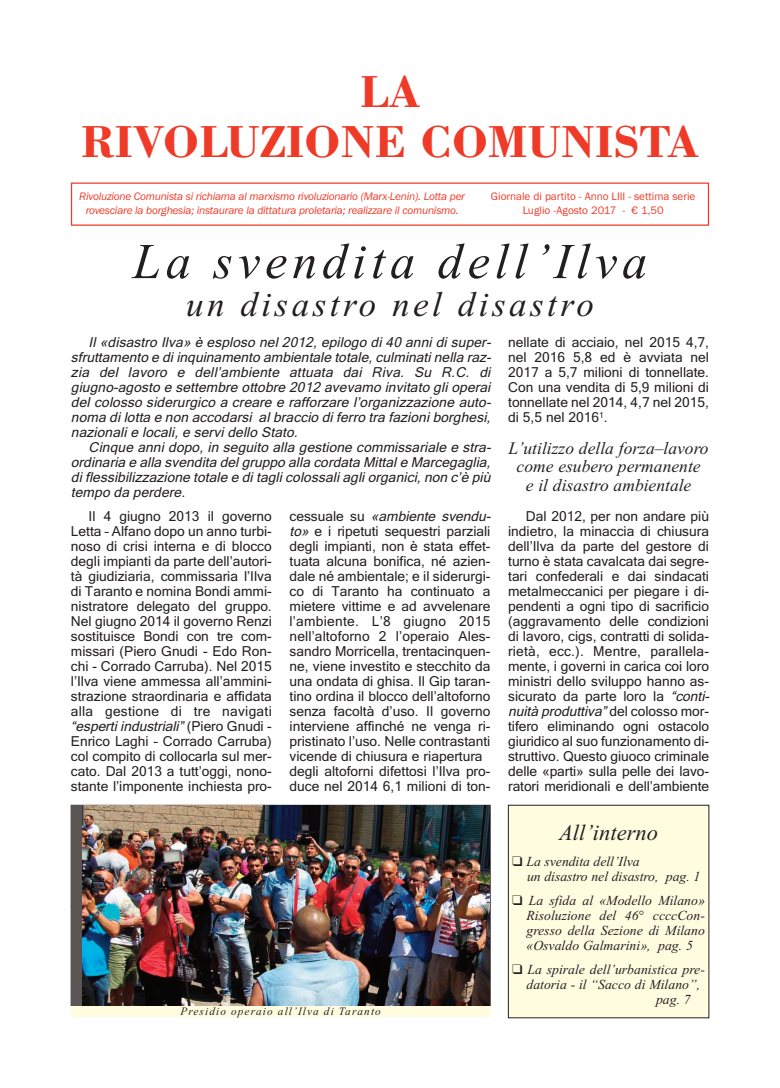
<style>
.page{position:relative;width:780px;height:1088px;background:#fff}
.page>*{position:absolute;margin:0;border:0;box-sizing:border-box;transform-origin:0 0}
.t1{font:italic 50px "Times New Roman";letter-spacing:.1em;color:#231f20}
.t2{font:700 47.5px/50px "Bodoni BT";color:#ef3a27;text-align:center}
.t3{font:italic 35px "Times New Roman";letter-spacing:.1em;color:#231f20}
.t4{font:italic 22.5px "Times New Roman";color:#231f20}
.t5{font:italic 17.5px/18.8px "Times New Roman";color:#231f20;text-align:center}
.t6{font:13.75px/15px "Microsoft Sans Serif";color:#231f20;text-align:justify}
.t7{font:italic 13.75px/15px "Microsoft Sans Serif";color:#231f20;text-align:justify}
.t8{font:italic 13.75px/15px "Times New Roman";color:#231f20}
.t9{font:italic 11.25px/13.8px "Franklin Gothic";letter-spacing:-.02em;color:#ef3a27;text-align:center}
.t10{font:11.25px/13.8px "Franklin Gothic";letter-spacing:-.005em;color:#ef3a27;text-align:center}
.t11{font:italic 11.25px "Times New Roman";letter-spacing:.1em;color:#231f20}
.s1{font-style:italic}
</style>
<div class="page">
<div style="left:71px;top:182px;width:638px;height:44px;border:1px solid #ef3a27"></div>
<div style="left:508px;top:805px;width:200px;height:213px;background:#fffce0"></div>
<div style="left:508px;top:805px;width:201px;height:213px;border:1px solid #231f20"></div>
<img style="left:71px;top:805px;width:418px;height:200px">
<div style="left:71px;top:1006px;width:419px;height:11px;background:#fffce0"></div>
<h2 class="t2" style="left:81px;top:66px;width:619px">LA<br>RIVOLUZIONE COMUNISTA</h2>
<p class="t9" style="left:79px;top:189px;width:387px">Rivoluzione Comunista si richiama al marxismo rivoluzionario (Marx-Lenin). Lotta per rovesciare la borghesia; instaurare la dittatura proletaria; realizzare il comunismo.</p>
<p class="t10" style="left:491px;top:189px;width:206px">Giornale di partito - Anno LIII - settima serie<br>Luglio -Agosto 2017 - € 1,50</p>
<h1 class="t1" style="left:133px;top:232px;width:515px">La svendita dell’Ilva</h1>
<h3 class="t3" style="left:186px;top:283px;width:409px">un disastro nel disastro</h3>
<p class="t7" style="left:71px;top:335px;width:424px;text-indent:18px">Il «disastro Ilva» è esploso nel 2012, epilogo di 40 anni di super&shy;sfruttamento e di inquinamento ambientale totale, culminati nella raz&shy;zia del lavoro e dell’ambiente attuata dai Riva. Su R.C. di giugno-agosto e settembre ottobre 2012 avevamo invitato gli operai del colosso siderurgico a creare e rafforzare l’organizzazione auto&shy;noma di lotta e non accodarsi al braccio di ferro tra fazioni borghesi, nazionali e locali, e servi dello Stato.</p>
<p class="t7" style="left:71px;top:440px;width:424px;text-indent:18px">Cinque anni dopo, in seguito alla gestione commissariale e stra&shy;ordinaria e alla svendita del gruppo alla cordata Mittal e Marcegaglia, di flessibilizzazione totale e di tagli colossali agli organici, non c’è più tempo da perdere.</p>
<p class="t6" style="left:71px;top:508px;width:202px;text-indent:18px">Il 4 giugno 2013 il governo Letta – Alfano dopo un anno turbi&shy;noso di crisi interna e di blocco degli impianti da parte dell’autori&shy;tà giudiziaria, commissaria l’Ilva di Taranto e nomina Bondi ammi&shy;nistratore delegato del gruppo.<br>Nel giugno 2014 il governo Renzi sostituisce Bondi con tre com&shy;missari (Piero Gnudi - Edo Ron&shy;chi - Corrado Carruba). Nel 2015 l’Ilva viene ammessa all’ammini&shy;strazione straordinaria e affidata alla gestione di tre navigati <span class="s1">“esperti industriali”</span> ( P i e r o G n u d i - Enrico Laghi – Corrado Carruba) col compito di collocarla sul mer&shy;cato. Dal 2013 a tutt’oggi, nono&shy;stante l’imponente inchiesta pro-</p>
<p class="t6" style="left:289px;top:508px;width:206px;text-align:left">ce s s u a l e s u <span class="s1">«ambiente svendu&shy;to»</span> e i ripetuti sequestri parziali degli impianti, non è stata effet&shy;tuata alcuna bonifica, né azien&shy;dale né ambientale; e il siderurgi&shy;co di Taranto ha continuato a mietere vittime e ad avvelenare l’ambiente. L’8 giugno 2015 nell’altoforno 2 l’operaio Ales&shy;sandro Morricella, trentacinquen&shy;ne, viene investito e stecchito da una ondata di ghisa. Il Gip taran&shy;tino ordina il blocco dell’altoforno senza facoltà d’uso. Il governo interviene affinché ne venga ri&shy;pristinato l’uso. Nelle contrastanti vicende di chiusura e riapertura degli altoforni difettosi l’Ilva pro&shy;duce nel 2014 6,1 milioni di ton-</p>
<p class="t6" style="left:508px;top:335px;width:202px">nellate di acciaio, nel 2015 4,7, nel 2016 5,8 ed è avviata nel 2017 a 5,7 milioni di tonnellate.<br>Con una vendita di 5,9 milioni di tonnellate nel 2014, 4,7 nel 2015, di 5,5 nel 2016<sup>1</sup>.</p>
<p class="t5" style="left:508px;top:438px;width:201px">L’utilizzo della forza–lavoro come esubero permanente<br>e il disastro ambientale</p>
<p class="t6" style="left:508px;top:509px;width:206px;text-align:left;text-indent:18px">Dal 2012, per non andare più indietro, la minaccia di chiusura dell’Ilva da parte del gestore di turno è stata cavalcata dai segre&shy;tari confederali e dai sindacati metalmeccanici per piegare i di&shy;pendenti a ogni tipo di sacrificio (aggravamento delle condizioni di lavoro, cigs, contratti di solida&shy;rietà, ecc.). Mentre, parallela&shy;mente, i governi in carica coi loro ministri dello sviluppo hanno as&shy;sicurato da parte loro la <span class="s1">“conti&shy;nuitàproduttiva”</span>del colosso mor&shy;tifero eliminando ogni ostacolo giuridico al suo funzionamento di&shy;struttivo. Questo giuoco criminale delle «parti» sulla pelle dei lavo&shy;ratori meridionali e dell’ambiente</p>
<p class="t11" style="left:180px;top:1004px;width:202px">Presidio operaio all’Ilva di Taranto</p>
<h3 class="t4" style="left:559px;top:819px;width:100px">All’interno</h3>
<p class="t8" style="left:527px;top:854px;width:175px;text-indent:-15px">❑ La svendita dell’Ilva<br>un disastro nel disastro, pag. 1</p>
<p class="t8" style="left:526px;top:892px;width:180px;text-align:justify;text-indent:-14px">❑ La sfida al «Modello Milano» Risoluzione del 46° ccccCon&shy;gresso della Sezione di Milano «Osvaldo Galmarini», pag. 5</p>
<p class="t8" style="left:512px;top:961px;width:194px">❑ La spirale dell’urbanistica pre-</p>
<p class="t8" style="left:526px;top:976px;width:175px">datoria - il “Sacco di Milano”,</p>
<p class="t8" style="left:656px;top:991px;width:36px">pag. 7</p>
</div>
